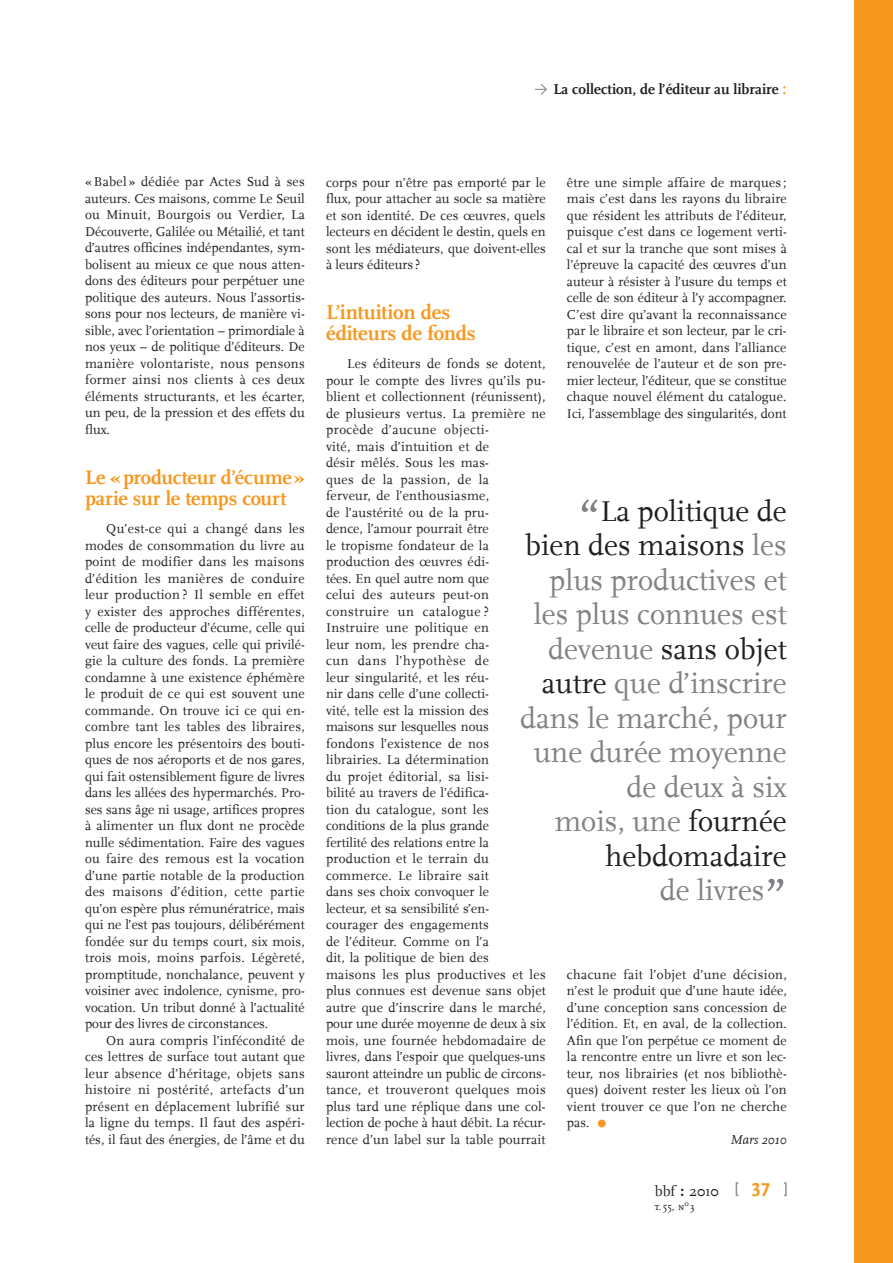
<style>
.page{position:relative;width:893px;height:1263px;background:#fff}
.page>*{position:absolute;margin:0;border:0;box-sizing:border-box;transform-origin:0 0}
.t1{font:33px "Scala";color:#f7971d}
.t2{font:30px/34.5px "Scala";color:#808285;text-align:right}
.t3{font:700 21px/21px "Scala";letter-spacing:-.01em;color:#f7971d}
.t4{font:700 20.4px/21px "Scala";letter-spacing:-.005em;color:#f7971d}
.t5{font:700 19.5px "Scala Sans LF";color:#f7971d}
.t6{font:700 15px "Scala";color:#231f20}
.t7{font:15px "Scala";color:#231f20}
.t8{font:13.5px/16.5px "Scala";letter-spacing:.015em;color:#231f20;text-align:justify}
.t9{font:italic 13.5px "Scala";color:#231f20}
.t10{font:10.5px "Scala Caps";color:#231f20}
.s1{font-size:16.5px;color:#f7971d}
.s2{font-size:54px}
.s3{color:#231f20}
.s4{font-family:"Scala Sans";font-weight:700}
</style>
<div class="page">
<svg style="left:736px;top:1182px;width:2px;height:14px"></svg>
<svg style="left:784px;top:1182px;width:3px;height:14px"></svg>
<div style="left:855px;top:0;width:38px;height:1263px;background:#f7971d"></div>
<svg style="left:535px;top:84px;width:12px;height:11px"></svg>
<p class="t6" style="left:554px;top:81px;width:235px">La collection, de l’éditeur au libraire <span class="s1">:</span></p>
<p class="t8" style="left:85px;top:174px;width:221px">« Babel » dédiée par Actes Sud à ses auteurs. Ces maisons, comme Le Seuil ou Minuit, Bourgois ou Verdier, La Découverte, Galilée ou Métailié, et tant d’autres officines indépendantes, sym&shy;bolisent au mieux ce que nous atten&shy;dons des éditeurs pour perpétuer une politique des auteurs. Nous l’assortis&shy;sons pour nos lecteurs, de manière vi&shy;sible, avec l’orientation – primordiale à nos yeux – de politique d’éditeurs. De manière volontariste, nous pensons former ainsi nos clients à ces deux éléments structurants, et les écarter, un peu, de la pression et des effets du flux.</p>
<h3 class="t4" style="left:85px;top:467px;width:221px">Le «producteur d’écume » parie sur le temps court</h3>
<p class="t8" style="left:85px;top:521px;width:221px;text-indent:21px">Qu’est-ce qui a changé dans les modes de consommation du livre au point de modifier dans les maisons d’édition les manières de conduire leur production ? Il semble en effet y exister des approches différentes, celle de producteur d’écume, celle qui veut faire des vagues, celle qui privilé&shy;gie la culture des fonds. La première condamne à une existence éphémère le produit de ce qui est souvent une commande. On trouve ici ce qui en&shy;combre tant les tables des libraires, plus encore les présentoirs des bouti&shy;ques de nos aéroports et de nos gares, qui fait ostensiblement figure de livres dans les allées des hypermarchés. Pro&shy;ses sans âge ni usage, artifices propres à alimenter un flux dont ne procède nulle sédimentation. Faire des vagues ou faire des remous est la vocation d’une partie notable de la production des maisons d’édition, cette partie qu’on espère plus rémunératrice, mais qui ne l’est pas toujours, délibérément fondée sur du temps court, six mois, trois mois, moins parfois. Légèreté, promptitude, nonchalance, peuvent y voisiner avec indolence, cynisme, pro&shy;vocation. Un tribut donné à l’actualité pour des livres de circonstances.</p>
<p class="t8" style="left:85px;top:1032px;width:221px;text-indent:21px">On aura compris l’infécondité de ces lettres de surface tout autant que leur absence d’héritage, objets sans histoire ni postérité, artefacts d’un présent en déplacement lubrifié sur la ligne du temps. Il faut des aspéri&shy;tés, il faut des énergies, de l’âme et du</p>
<p class="t8" style="left:567px;top:174px;width:221px">être une simple affaire de marques ; mais c’est dans les rayons du libraire que résident les attributs de l’éditeur, puisque c’est dans ce logement verti&shy;cal et sur la tranche que sont mises à l’épreuve la capacité des œuvres d’un auteur à résister à l’usure du temps et celle de son éditeur à l’y accompagner.<br>C’est dire qu’avant la reconnaissance par le libraire et son lecteur, par le cri&shy;tique, c’est en amont, dans l’alliance renouvelée de l’auteur et de son pre&shy;mier lecteur, l’éditeur, que se constitue chaque nouvel élément du catalogue.<br>Ici, l’assemblage des singularités, dont</p>
<p class="t8" style="left:326px;top:174px;width:221px">corps pour n’être pas emporté par le flux, pour attacher au socle sa matière et son identité. De ces œuvres, quels lecteurs en décident le destin, quels en sont les médiateurs, que doivent-elles à leurs éditeurs ?</p>
<h3 class="t3" style="left:326px;top:301px;width:151px">L’intuition des éditeurs de fonds</h3>
<p class="t8" style="left:326px;top:356px;width:221px;text-align:left;text-indent:21px">Les éditeurs de fonds se dotent, pour le compte des livres qu’ils pu&shy;blient et collectionnent (réunissent), de plusieurs vertus. La première ne procède d’aucune objecti-<br>vité, mais d’intuition et de<br>désir mêlés. Sous les mas-<br>ques de la passion, de la<br>ferveur, de l’enthousiasme,<br>de l’austérité ou de la pru-<br>dence, l’amour pourrait être<br>le tropisme fondateur de la production des œuvres édi-<br>tées. En quel autre nom que<br>celui des auteurs peut-on construire un catalogue ?<br>Instruire une politique en<br>leur nom, les prendre cha-<br>cun dans l’hypothèse de<br>leur singularité, et les réu-<br>nir dans celle d’une collecti-<br>vité, telle est la mission des<br>maisons sur lesquelles nous<br>fondons l’existence de nos librairies. La détermination<br>du projet éditorial, sa lisi-<br>bilité au travers de l’édifica-<br>tion du catalogue, sont les conditions de la plus grande<br>fertilité des relations entre la production et le terrain du commerce. Le libraire sait<br>dans ses choix convoquer le<br>lecteur, et sa sensibilité s’en-<br>courager des engagements<br>de l’éditeur. Comme on l’a<br>dit, la politique de bien des<br>maisons les plus productives et les plus connues est devenue sans objet autre que d’inscrire dans le marché, pour une durée moyenne de deux à six mois, une fournée hebdomadaire de livres, dans l’espoir que quelques-uns sauront atteindre un public de circons&shy;tance, et trouveront quelques mois plus tard une réplique dans une col&shy;lection de poche à haut débit. La récur&shy;rence d’un label sur la table pourrait</p>
<h2 class="t2" style="left:520px;top:494px;width:268px"><span class="s2">“</span><span class="s3">La politique de bien des maisons</span> les plus productives et les plus connues est devenue <span class="s3">sans objet autre</span> que d’inscrire dans le marché, pour une durée moyenne de deux à six<br>mois, une <span class="s3">fournée hebdomadaire<br></span>de livres<span class="s2">”</span></h2>
<p class="t8" style="left:567px;top:966px;width:221px">chacune fait l’objet d’une décision, n’est le produit que d’une haute idée, d’une conception sans concession de l’édition. Et, en aval, de la collection.<br>Afin que l’on perpétue ce moment de la rencontre entre un livre et son lec&shy;teur, nos librairies (et nos bibliothè&shy;ques) doivent rester les lieux où l’on vient trouver ce que l’on ne cherche pas.</p>
<h1 class="t1" style="left:596px;top:1102px;width:13px">•</h1>
<p class="t9" style="left:730px;top:1132px;width:58px">Mars 2010</p>
<p class="t7" style="left:655px;top:1183px;width:66px">bbf <span class="s4">:</span> 2010</p>
<h3 class="t5" style="left:751px;top:1179px;width:21px">37</h3>
<p class="t10" style="left:655px;top:1200px;width:41px">t. 55, n<sup>o</sup> 3</p>
</div>
